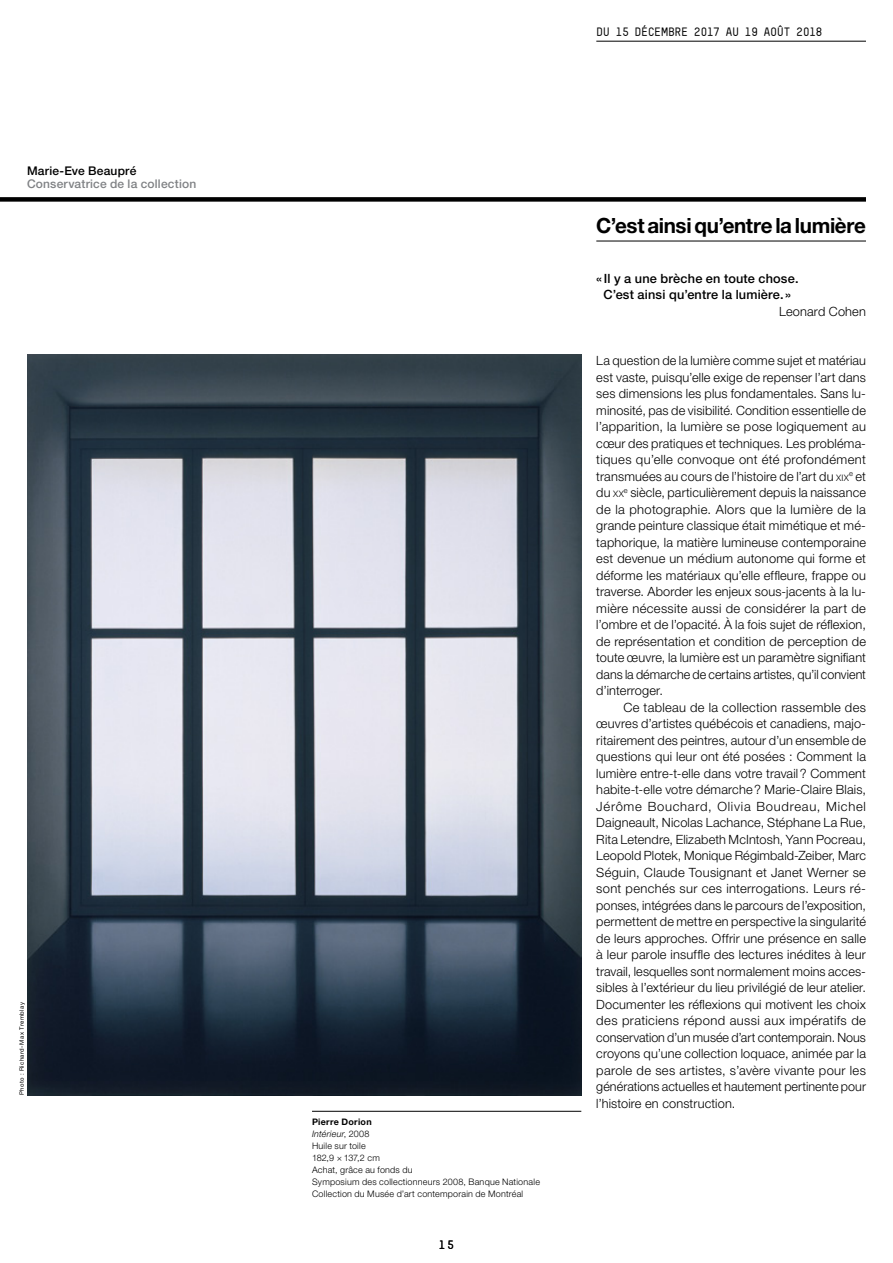
<style>
.page{position:relative;width:893px;height:1263px;background:#fff}
.page>*{position:absolute;margin:0;border:0;box-sizing:border-box;transform-origin:0 0}
.t1{font:700 21px "Helvetica Neue LT Pro";letter-spacing:-.015em;color:#000}
.t2{font:300 12.75px/16.5px "Helvetica Neue LT Pro";letter-spacing:.005em;color:#000;text-align:justify}
.t3{font:500 12.75px/16.5px "Helvetica Neue LT Pro";letter-spacing:.015em;color:#000;text-align:center}
.t4{font:700 12px "TSTAR Mono Round";letter-spacing:-.05em;color:#000}
.t5{font:500 12px "Helvetica Neue LT Pro";letter-spacing:.015em;color:#808285}
.t6{font:500 12px "Helvetica Neue LT Pro";letter-spacing:.02em;color:#000}
.t7{font:300 9px/12px "Helvetica Neue LT Pro";letter-spacing:.025em;color:#000}
.t8{font:6px "Helvetica Neue LT Pro";letter-spacing:.07em;color:#000}
.s1{font-weight:700}
.s2{font-style:italic}
.s3{font-size:8.85px}
</style>
<div class="page">
<img style="left:27px;top:354px;width:554px;height:741px">
<div style="left:0;top:197px;width:866px;height:5px;background:#000"></div>
<hr style="left:596px;top:41px;width:270px;height:1px;background:#000">
<hr style="left:596px;top:241px;width:270px;height:1px;background:#000">
<hr style="left:312px;top:1111px;width:269px;height:1px;background:#000">
<p class="t6" style="left:27px;top:163px;width:111px">Marie-Eve Beaupré</p>
<p class="t5" style="left:27px;top:177px;width:171px">Conservatrice de la collection</p>
<p class="t8" style="left:18px;top:1095px;width:94px;rotate:-90deg">Photo : Richard-Max Tremblay</p>
<p class="t4" style="left:596px;top:25px;width:228px">DU 15 DÉCEMBRE 2017 AU 19 AOÛT 2018</p>
<p class="t7" style="left:312px;top:1116px;width:229px"><span class="s1">Pierre Dorion<br></span><span class="s2">Intérieur</span>, 2008<br>Huile sur toile<br>182,9 × 137,2 cm<br>Achat, grâce au fonds du<br>Symposium des collectionneurs 2008, Banque Nationale<br>Collection du Musée d’art contemporain de Montréal</p>
<p class="t4" style="left:439px;top:1238px;width:17px">15</p>
<h1 class="t1" style="left:596px;top:213px;width:271px">C’est ainsi qu’entre la lumière</h1>
<p class="t3" style="left:596px;top:270px;width:204px">« Il y a une brèche en toute chose.<br>C’est ainsi qu’entre la lumière. »</p>
<p class="t2" style="left:779px;top:303px;width:88px">Leonard Cohen</p>
<p class="t2" style="left:596px;top:352px;width:271px">La question de la lumière comme sujet et matériau est vaste, puisqu’elle exige de repenser l’art dans ses dimensions les plus fondamentales. Sans lu&shy;minosité, pas de visibilité. Condition essentielle de l’apparition, la lumière se pose logiquement au cœur des pratiques et techniques. Les probléma&shy;tiques qu’elle convoque ont été profondément transmuées au cours de l’histoire de l’art du <span class="s3">XIX</span><sup>e</sup> et du <span class="s3">XX</span><sup>e</sup> siècle, particulièrement depuis la naissance de la photographie. Alors que la lumière de la grande peinture classique était mimétique et mé&shy;taphorique, la matière lumineuse contemporaine est devenue un médium autonome qui forme et déforme les matériaux qu’elle effleure, frappe ou traverse. Aborder les enjeux sous-jacents à la lu&shy;mière nécessite aussi de considérer la part de l’ombre et de l’opacité. À la fois sujet de réflexion, de représentation et condition de perception de toute œuvre, la lumière est un paramètre signifiant dans la démarche de certains artistes, qu’il convient d’interroger.</p>
<p class="t2" style="left:596px;top:699px;width:271px;text-indent:27px">Ce tableau de la collection rassemble des œuvres d’artistes québécois et canadiens, majo&shy;ritairement des peintres, autour d’un ensemble de questions qui leur ont été posées : Comment la lumière entre-t-elle dans votre travail? Comment habite-t-elle votre démarche? Marie-Claire Blais, Jérôme Bouchard, Olivia Boudreau, Michel Daigneault, Nicolas Lachance, Stéphane La Rue, Rita Letendre, Elizabeth McIntosh, Yann Pocreau, Leopold Plotek, Monique Régimbald-Zeiber, Marc Séguin, Claude Tousignant et Janet Werner se sont penchés sur ces interrogations. Leurs ré&shy;ponses, intégrées dans le parcours de l’exposition, permettent de mettre en perspective la singularité de leurs approches. Offrir une présence en salle à leur parole insuffle des lectures inédites à leur travail, lesquelles sont normalement moins acces&shy;sibles à l’extérieur du lieu privilégié de leur atelier.<br>Documenter les réflexions qui motivent les choix des praticiens répond aussi aux impératifs de conservation d’un musée d’art contemporain. Nous croyons qu’une collection loquace, animée par la parole de ses artistes, s’avère vivante pour les générations actuelles et hautement pertinente pour l’histoire en construction.</p>
</div>
